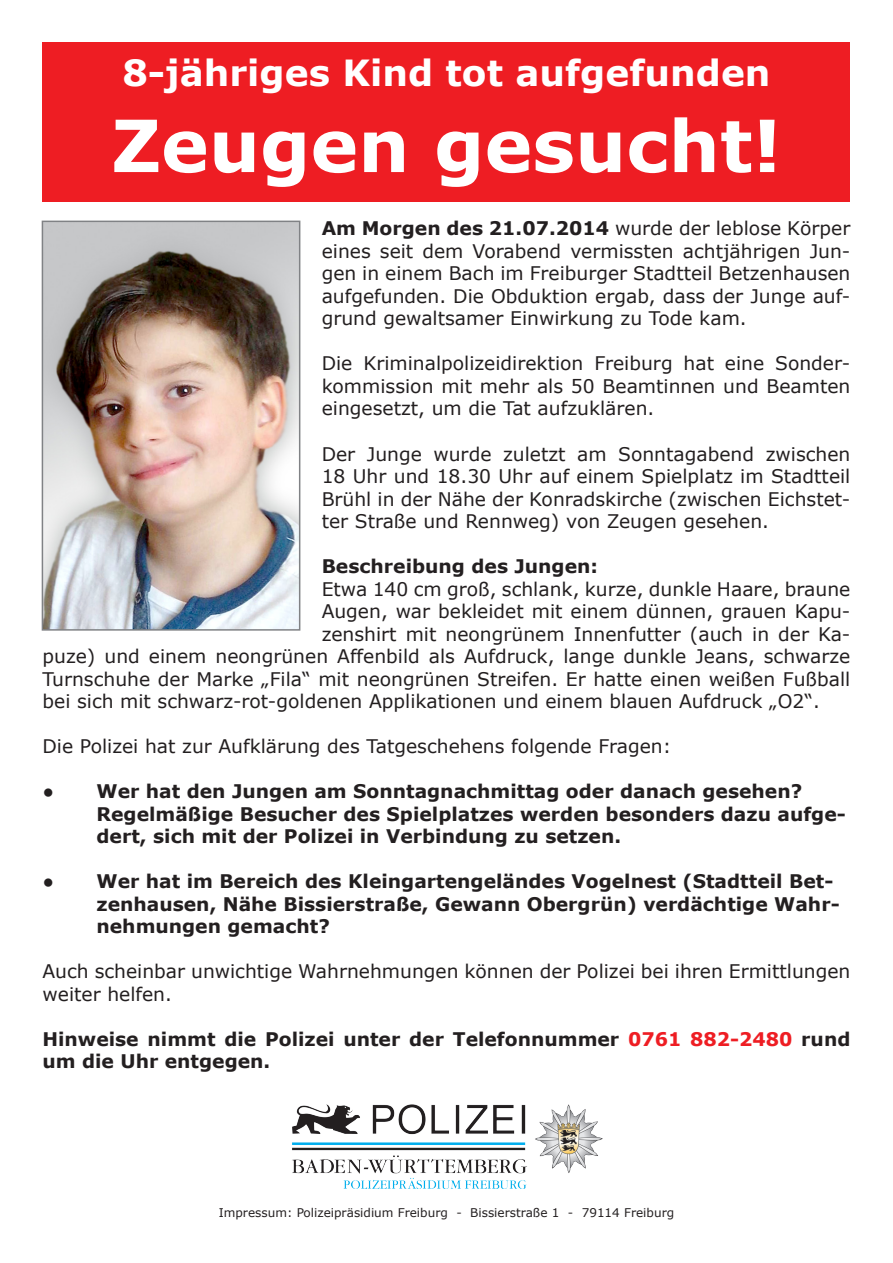
<style>
.page{position:relative;width:893px;height:1263px;background:#fff}
.page>*{position:absolute;margin:0;border:0;box-sizing:border-box;transform-origin:0 0}
.t1{font:700 72px "Verdana";color:#fff}
.t2{font:700 36px "Verdana";color:#fff}
.t3{font:18.75px/22.5px "Verdana";color:#231f20;text-align:justify}
.t4{font:700 18.75px/22.5px "Verdana";color:#231f20}
.t5{font:12px "Verdana";color:#231f20}
.s1{font-weight:700}
.s2{font-size:16.5px}
.s3{color:#ee1d23}
</style>
<div class="page">
<div style="left:43px;top:43px;width:807px;height:159px;background:#ee1d23"></div>
<img style="left:292px;top:1105px;width:310px;height:83px">
<img style="left:45px;top:224px;width:252px;height:404px">
<div style="left:42px;top:221px;width:258px;height:410px;border:2px solid #808285"></div>
<p class="t2" style="left:122px;top:50px;width:650px">8-jähriges Kind tot aufgefunden</p>
<p class="t1" style="left:111px;top:100px;width:672px">Zeugen gesucht!</p>
<p class="t3" style="left:322px;top:217px;width:530px"><span class="s1">Am Morgen des 21.07.2014</span> wurde der leblose Körper eines seit dem Vorabend vermissten achtjährigen Jun&shy;gen in einem Bach im Freiburger Stadtteil Betzenhausen aufgefunden. Die Obduktion ergab, dass der Junge auf&shy;grund gewaltsamer Einwirkung zu Tode kam.</p>
<p class="t3" style="left:322px;top:352px;width:530px">Die Kriminalpolizeidirektion Freiburg hat eine Sonder&shy;kommission mit mehr als 50 Beamtinnen und Beamten eingesetzt, um die Tat aufzuklären.</p>
<p class="t3" style="left:322px;top:442px;width:530px">Der Junge wurde zuletzt am Sonntagabend zwischen 18 Uhr und 18.30 Uhr auf einem Spielplatz im Stadtteil Brühl in der Nähe der Konradskirche (zwischen Eichstet&shy;ter Straße und Rennweg) von Zeugen gesehen.</p>
<p class="t4" style="left:322px;top:554px;width:278px">Beschreibung des Jungen:</p>
<p class="t3" style="left:322px;top:577px;width:530px">Etwa 140 cm groß, schlank, kurze, dunkle Haare, braune</p>
<p class="t3" style="left:322px;top:599px;width:530px">Augen, war bekleidet mit einem dünnen, grauen Kapu-</p>
<p class="t3" style="left:322px;top:622px;width:530px">zenshirt mit neongrünem Innenfutter (auch in der Ka-</p>
<p class="t3" style="left:43px;top:644px;width:809px">puze) und einem neongrünen Affenbild als Aufdruck, lange dunkle Jeans, schwarze</p>
<p class="t3" style="left:43px;top:667px;width:809px">Turnschuhe der Marke „Fila“ mit neongrünen Streifen. Er hatte einen weißen Fußball</p>
<p class="t3" style="left:43px;top:689px;width:779px">bei sich mit schwarz-rot-goldenen Applikationen und einem blauen Aufdruck „O2“.</p>
<p class="t3" style="left:43px;top:734px;width:630px">Die Polizei hat zur Aufklärung des Tatgeschehens folgende Fragen:</p>
<p class="t4" style="left:43px;top:779px;width:761px"><span class="s2">•</span> Wer hat den Jungen am Sonntagnachmittag oder danach gesehen?</p>
<p class="t4" style="left:97px;top:802px;width:751px">Regelmäßige Besucher des Spielplatzes werden besonders dazu aufge&shy;dert, sich mit der Polizei in Verbindung zu setzen.</p>
<p class="t4" style="left:97px;top:869px;width:745px;text-indent:-54px"><span class="s2">•</span> Wer hat im Bereich des Kleingartengeländes Vogelnest (Stadtteil Bet&shy;zenhausen, Nähe Bissierstraße, Gewann Obergrün) verdächtige Wahr&shy;nehmungen gemacht?</p>
<p class="t3" style="left:43px;top:959px;width:809px">Auch scheinbar unwichtige Wahrnehmungen können der Polizei bei ihren Ermittlungen weiter helfen.</p>
<p class="t4" style="left:43px;top:1027px;width:809px">Hinweise nimmt die Polizei unter der Telefonnummer <span class="s3">0761 882-2480</span> rund um die Uhr entgegen.</p>
<p class="t5" style="left:219px;top:1205px;width:457px">Impressum: Polizeipräsidium Freiburg - Bissierstraße 1 - 79114 Freiburg</p>
</div>
